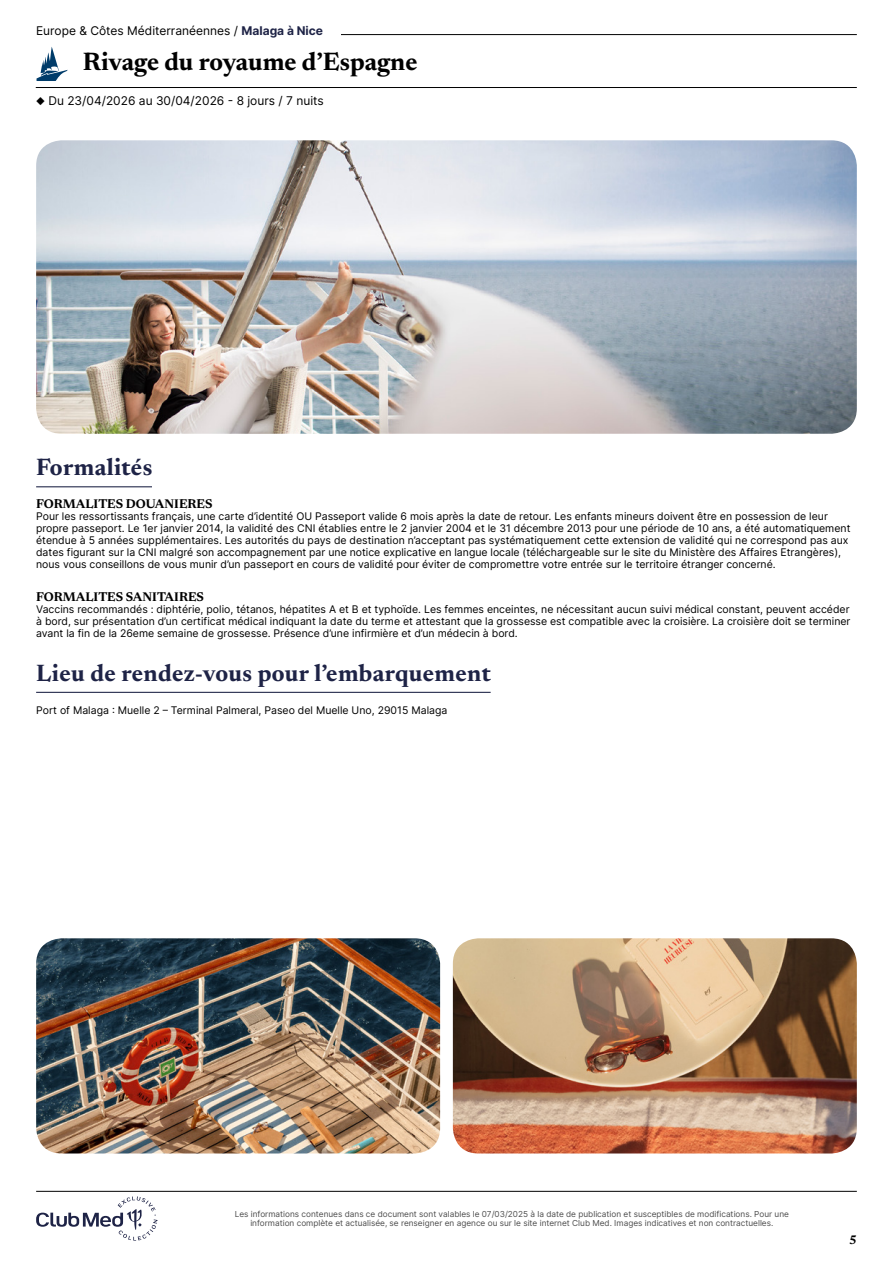
<style>
.page{position:relative;width:893px;height:1263px;background:#fff}
.page>*{position:absolute;margin:0;border:0;box-sizing:border-box;transform-origin:0 0}
.t1{font:700 25.5px "Newsreader 24 pt";color:#000}
.t2{font:700 24px "Newsreader 24 pt";letter-spacing:.015em;color:#1e2346}
.t3{font:700 12.75px "Newsreader 24 pt";color:#000}
.t4{font:700 12.6px "Newsreader 24 pt";color:#000}
.t5{font:12px "Inter";color:#000}
.t6{font:10.5px/12px "Inter";color:#000}
.t7{font:8.25px/9px "Inter";color:#4d4d4d;text-align:center}
.s1{font-weight:700;color:#1e2346}
</style>
<div class="page">
<hr style="left:107px;top:34px;width:750px;height:1px;background:#000">
<hr style="left:36px;top:87px;width:821px;height:1px;background:#000">
<svg style="left:36px;top:47px;width:32px;height:34px"></svg>
<div style="left:36px;top:26px;width:304px;height:17px;background:#fff"></div>
<hr style="left:36px;top:486px;width:116px;height:1px;background:#1e2346">
<hr style="left:36px;top:692px;width:455px;height:1px;background:#1e2346">
<img style="left:36px;top:140px;width:821px;height:294px">
<img style="left:36px;top:938px;width:404px;height:215px">
<img style="left:453px;top:938px;width:404px;height:215px">
<svg style="left:36px;top:1196px;width:122px;height:44px"></svg>
<hr style="left:36px;top:1191px;width:821px;height:1px;background:#000">
<p class="t5" style="left:36px;top:22px;width:288px">Europe &amp; Côtes Méditerranéennes / <span class="s1">Malaga à Nice</span></p>
<h1 class="t1" style="left:83px;top:43px;width:336px">Rivage du royaume d’Espagne</h1>
<p class="t5" style="left:36px;top:92px;width:289px">◆ Du 23/04/2026 au 30/04/2026 - 8 jours / 7 nuits</p>
<h2 class="t2" style="left:36px;top:450px;width:118px">Formalités</h2>
<p class="t3" style="left:36px;top:495px;width:178px">FORMALITES DOUANIERES</p>
<p class="t6" style="left:36px;top:510px;width:816px">Pour les ressortissants français, une carte d’identité OU Passeport valide 6 mois après la date de retour. Les enfants mineurs doivent être en possession de leur propre passeport. Le 1er janvier 2014, la validité des CNI établies entre le 2 janvier 2004 et le 31 décembre 2013 pour une période de 10 ans, a été automatiquement étendue à 5 années supplémentaires. Les autorités du pays de destination n’acceptant pas systématiquement cette extension de validité qui ne correspond pas aux dates figurant sur la CNI malgré son accompagnement par une notice explicative en langue locale (téléchargeable sur le site du Ministère des Affaires Etrangères), nous vous conseillons de vous munir d’un passeport en cours de validité pour éviter de compromettre votre entrée sur le territoire étranger concerné.</p>
<p class="t3" style="left:36px;top:588px;width:169px">FORMALITES SANITAIRES</p>
<p class="t6" style="left:36px;top:603px;width:816px;text-align:justify">Vaccins recommandés : diphtérie, polio, tétanos, hépatites A et B et typhoïde. Les femmes enceintes, ne nécessitant aucun suivi médical constant, peuvent accéder à bord, sur présentation d’un certificat médical indiquant la date du terme et attestant que la grossesse est compatible avec la croisière. La croisière doit se terminer avant la fin de la 26eme semaine de grossesse. Présence d’une infirmière et d’un médecin à bord.</p>
<h2 class="t2" style="left:36px;top:656px;width:456px">Lieu de rendez-vous pour l’embarquement</h2>
<p class="t6" style="left:36px;top:704px;width:413px">Port of Malaga : Muelle 2 – Terminal Palmeral, Paseo del Muelle Uno, 29015 Malaga</p>
<p class="t7" style="left:235px;top:1209px;width:556px">Les informations contenues dans ce document sont valables le 07/03/2025 à la date de publication et susceptibles de modifications. Pour une information complète et actualisée, se renseigner en agence ou sur le site internet Club Med. Images indicatives et non contractuelles.</p>
<p class="t4" style="left:849px;top:1230px;width:9px">5</p>
</div>
